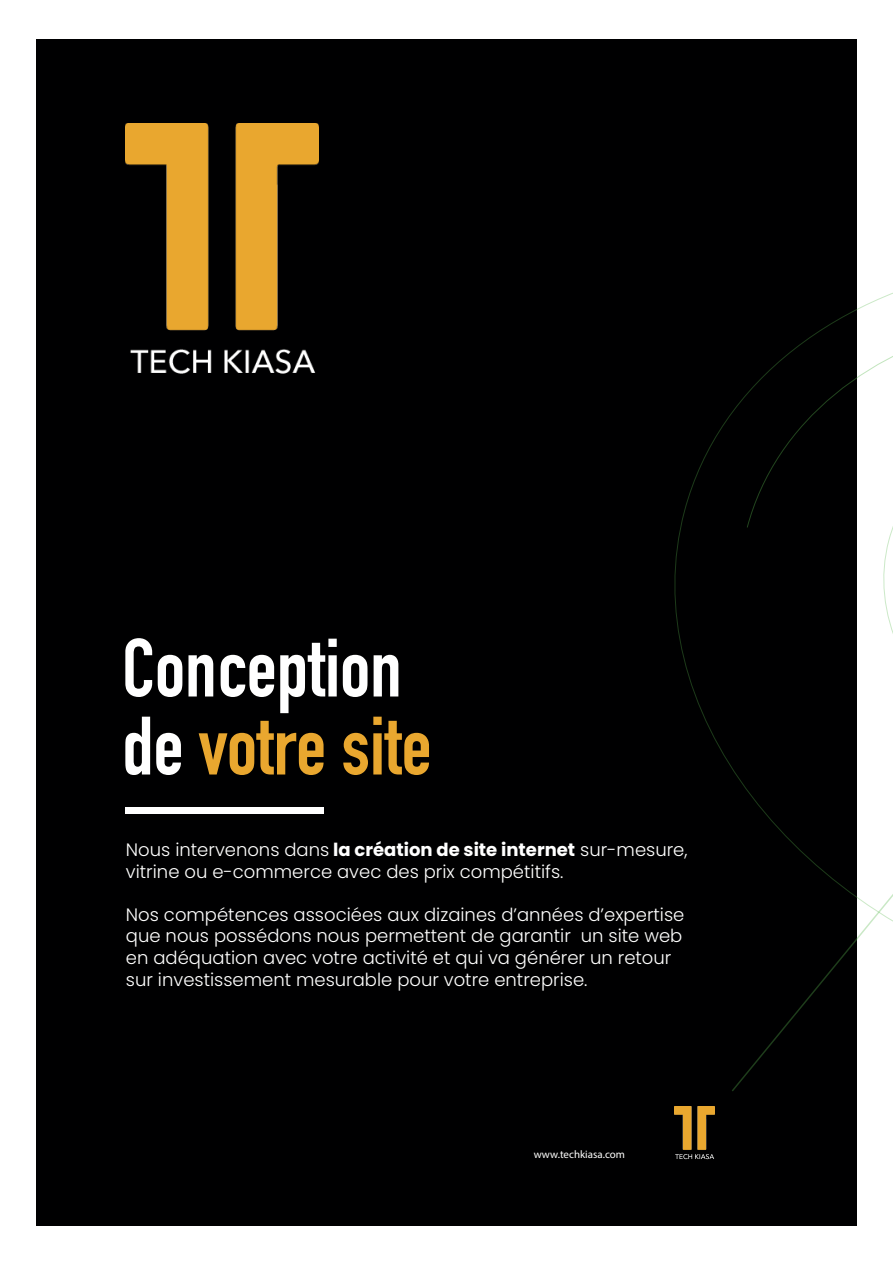
<style>
.page{position:relative;width:893px;height:1263px;background:#fff}
.page>*{position:absolute;margin:0;border:0;box-sizing:border-box;transform-origin:0 0}
.t1{font:700 81.3px/78px "DIN Condensed";color:#fff}
.t2{font:300 18px/21.6px "Poppins";color:#fff}
.t3{font:10.95px "Myriad Pro";color:#fff}
.s1{color:#e9a72f}
.s2{font-weight:700}
</style>
<div class="page">
<div style="left:36px;top:39px;width:821px;height:1186px;background:#000001"></div>
<div style="left:125px;top:808px;width:199px;height:6px;background:#fff"></div>
<svg style="left:674px;top:293px;width:219px;height:714px"></svg>
<svg style="left:747px;top:321px;width:146px;height:422px"></svg>
<img style="left:125px;top:124px;width:193px;height:250px">
<img style="left:674px;top:1106px;width:40px;height:54px">
<h1 class="t1" style="left:122px;top:629px;width:311px">Conception de <span class="s1">votre site</span></h1>
<p class="t2" style="left:126px;top:839px;width:563px">Nous intervenons dans <span class="s2">la création de site internet</span> sur-mesure, vitrine ou e-commerce avec des prix compétitifs.</p>
<p class="t2" style="left:126px;top:904px;width:560px">Nos compétences associées aux dizaines d’années d’expertise que nous possédons nous permettent de garantir un site web en adéquation avec votre activité et qui va générer un retour sur investissement mesurable pour votre entreprise.</p>
<p class="t3" style="left:534px;top:1147px;width:93px">www.techkiasa.com</p>
</div>
